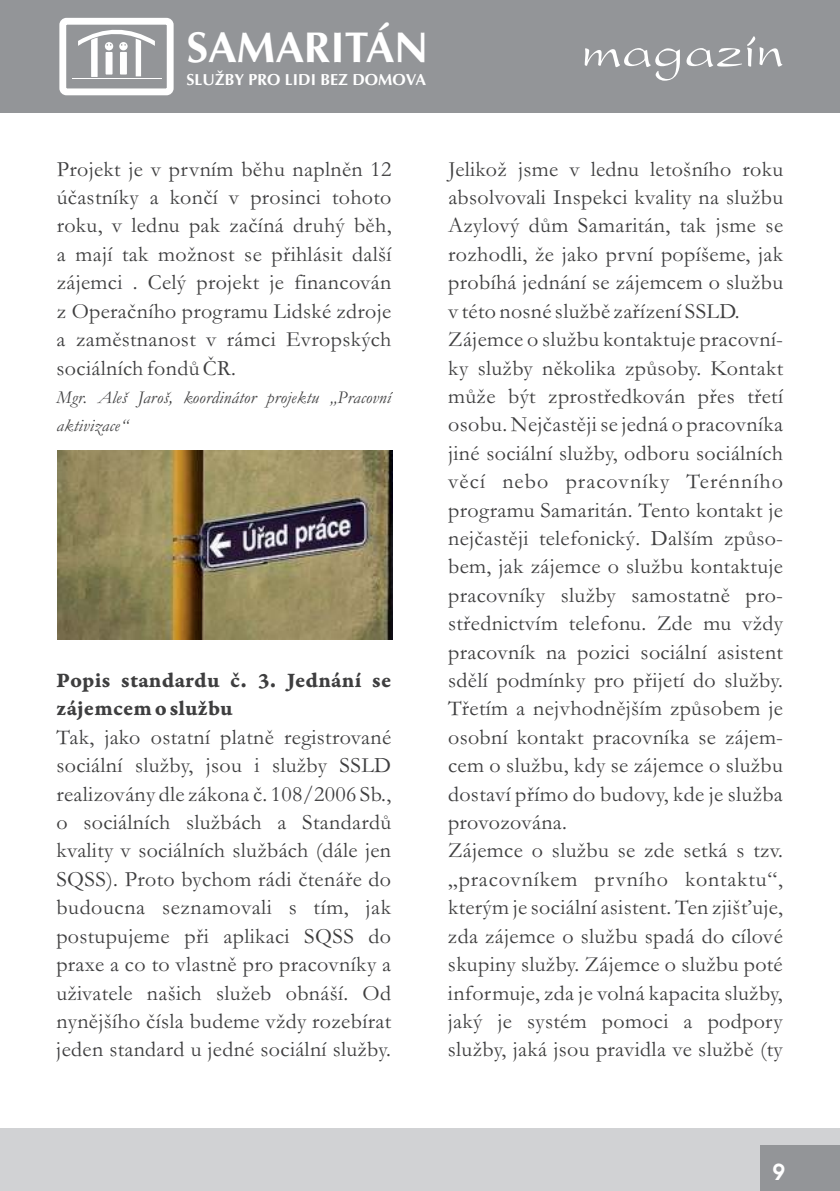
<style>
.page{position:relative;width:840px;height:1191px;background:#fff}
.page>*{position:absolute;margin:0;border:0;box-sizing:border-box;transform-origin:0 0}
.t1{font:56px "President";color:#fff}
.t2{font:700 43.2px "Ottawa";color:#fff}
.t3{font:22px/28.4px "Garamond";letter-spacing:.015em;color:#3e3e3f;text-align:justify}
.t4{font:22px "Garamond Premr Pro Bd Capt";letter-spacing:.01em;color:#3e3e3f}
.t5{font:22px "Garamond";letter-spacing:.04em;color:#3e3e3f}
.t6{font:700 22px "Avalon";color:#fff}
.t7{font:italic 18px "Garamond";letter-spacing:.015em;color:#3e3e3f}
.t8{font:700 16px "Ottawa";color:#fff}
</style>
<div class="page">
<div style="left:0;top:0;width:839px;height:113px;background:#939598"></div>
<div style="left:0;top:1128px;width:839px;height:63px;background:#d1d2d4"></div>
<div style="left:760px;top:1145px;width:79px;height:46px;background:#939598"></div>
<div style="left:59px;top:18px;width:114px;height:77px;border:7px solid #fff;border-radius:4px"></div>
<hr style="left:72px;top:78px;width:89px;height:1px;background:#fff">
<svg style="left:78px;top:29px;width:77px;height:48px"></svg>
<img style="left:58px;top:451px;width:334px;height:188px">
<h2 class="t2" style="left:186px;top:31px;width:243px">SAMARITÁN</h2>
<p class="t8" style="left:186px;top:74px;width:241px">SLUŽBY PRO LIDI BEZ DOMOVA</p>
<h1 class="t1" style="left:580px;top:26px;width:204px">magazín</h1>
<p class="t3" style="left:57px;top:157px;width:336px">Projekt je v prvním běhu naplněn 12</p>
<p class="t3" style="left:448px;top:157px;width:336px">Jelikož jsme v lednu letošního roku</p>
<p class="t3" style="left:57px;top:185px;width:336px">účastníky a končí v prosinci tohoto</p>
<p class="t3" style="left:448px;top:185px;width:336px">absolvovali Inspekci kvality na službu</p>
<p class="t3" style="left:57px;top:214px;width:336px">roku, v lednu pak začíná druhý běh,</p>
<p class="t3" style="left:448px;top:214px;width:336px">Azylový dům Samaritán, tak jsme se</p>
<p class="t3" style="left:57px;top:242px;width:336px">a mají tak možnost se přihlásit další</p>
<p class="t3" style="left:448px;top:242px;width:336px">rozhodli, že jako první popíšeme, jak</p>
<p class="t3" style="left:57px;top:271px;width:336px">zájemci . Celý projekt je financován</p>
<p class="t3" style="left:448px;top:271px;width:336px">probíhá jednání se zájemcem o službu</p>
<p class="t3" style="left:57px;top:299px;width:336px">z Operačního programu Lidské zdroje</p>
<p class="t3" style="left:448px;top:299px;width:293px">v této nosné službě zařízení SSLD.</p>
<p class="t3" style="left:57px;top:327px;width:336px">a zaměstnanost v rámci Evropských</p>
<p class="t3" style="left:448px;top:327px;width:336px">Zájemce o službu kontaktuje pracovní-</p>
<p class="t3" style="left:57px;top:356px;width:181px">sociálních fondů ČR.</p>
<p class="t3" style="left:448px;top:356px;width:336px">ky služby několika způsoby. Kontakt</p>
<p class="t7" style="left:57px;top:391px;width:118px">Mgr. Aleš Jaroš,</p>
<p class="t3" style="left:448px;top:384px;width:336px">může být zprostředkován přes třetí</p>
<p class="t7" style="left:57px;top:419px;width:72px">aktivizace“</p>
<p class="t3" style="left:448px;top:413px;width:336px">osobu. Nejčastěji se jedná o pracovníka jiné sociální služby, odboru sociálních věcí nebo pracovníky Terénního programu Samaritán. Tento kontakt je nejčastěji telefonický. Dalším způso&shy;bem, jak zájemce o službu kontaktuje pracovníky služby samostatně pro&shy;střednictvím telefonu. Zde mu vždy pracovník na pozici sociální asistent</p>
<p class="t4" style="left:56px;top:671px;width:336px">Popis standardu č. 3. Jednání se</p>
<p class="t3" style="left:448px;top:668px;width:336px">sdělí podmínky pro přijetí do služby.</p>
<p class="t4" style="left:56px;top:699px;width:178px">zájemcem o službu</p>
<p class="t3" style="left:448px;top:697px;width:336px">Třetím a nejvhodnějším způsobem je</p>
<p class="t3" style="left:56px;top:725px;width:336px">Tak, jako ostatní platně registrované</p>
<p class="t3" style="left:448px;top:725px;width:336px">osobní kontakt pracovníka se zájem-</p>
<p class="t3" style="left:56px;top:753px;width:336px">sociální služby, jsou i služby SSLD</p>
<p class="t3" style="left:448px;top:753px;width:336px">cem o službu, kdy se zájemce o službu</p>
<p class="t3" style="left:56px;top:782px;width:336px">realizovány dle zákona č. 108/2006 Sb.,</p>
<p class="t3" style="left:448px;top:782px;width:336px">dostaví přímo do budovy, kde je služba</p>
<p class="t3" style="left:56px;top:810px;width:336px">o sociálních službách a Standardů</p>
<p class="t3" style="left:448px;top:810px;width:120px">provozována.</p>
<p class="t3" style="left:56px;top:839px;width:336px">kvality v sociálních službách (dále jen</p>
<p class="t3" style="left:448px;top:839px;width:336px">Zájemce o službu se zde setká s tzv.</p>
<p class="t3" style="left:56px;top:867px;width:336px">SQSS). Proto bychom rádi čtenáře do</p>
<p class="t5" style="left:448px;top:871px;width:336px">„pracovníkem prvního kontaktu“,</p>
<p class="t3" style="left:56px;top:895px;width:336px">budoucna seznamovali s tím, jak</p>
<p class="t3" style="left:448px;top:895px;width:336px">kterým je sociální asistent. Ten zjišťuje,</p>
<p class="t3" style="left:56px;top:924px;width:336px">postupujeme při aplikaci SQSS do</p>
<p class="t3" style="left:447px;top:924px;width:336px">zda zájemce o službu spadá do cílové</p>
<p class="t3" style="left:56px;top:952px;width:336px">praxe a co to vlastně pro pracovníky a</p>
<p class="t3" style="left:447px;top:952px;width:336px">skupiny služby. Zájemce o službu poté</p>
<p class="t3" style="left:56px;top:981px;width:336px">uživatele našich služeb obnáší. Od</p>
<p class="t3" style="left:447px;top:981px;width:336px">informuje, zda je volná kapacita služby,</p>
<p class="t3" style="left:56px;top:1009px;width:336px">nynějšího čísla budeme vždy rozebírat</p>
<p class="t3" style="left:447px;top:1009px;width:336px">jaký je systém pomoci a podpory</p>
<p class="t3" style="left:56px;top:1037px;width:336px">jeden standard u jedné sociální služby.</p>
<p class="t3" style="left:447px;top:1037px;width:336px">služby, jaká jsou pravidla ve službě (ty</p>
<p class="t7" style="left:183px;top:391px;width:209px">koordinátor projektu „Pracovní</p>
<p class="t6" style="left:772px;top:1163px;width:14px">9</p>
</div>
